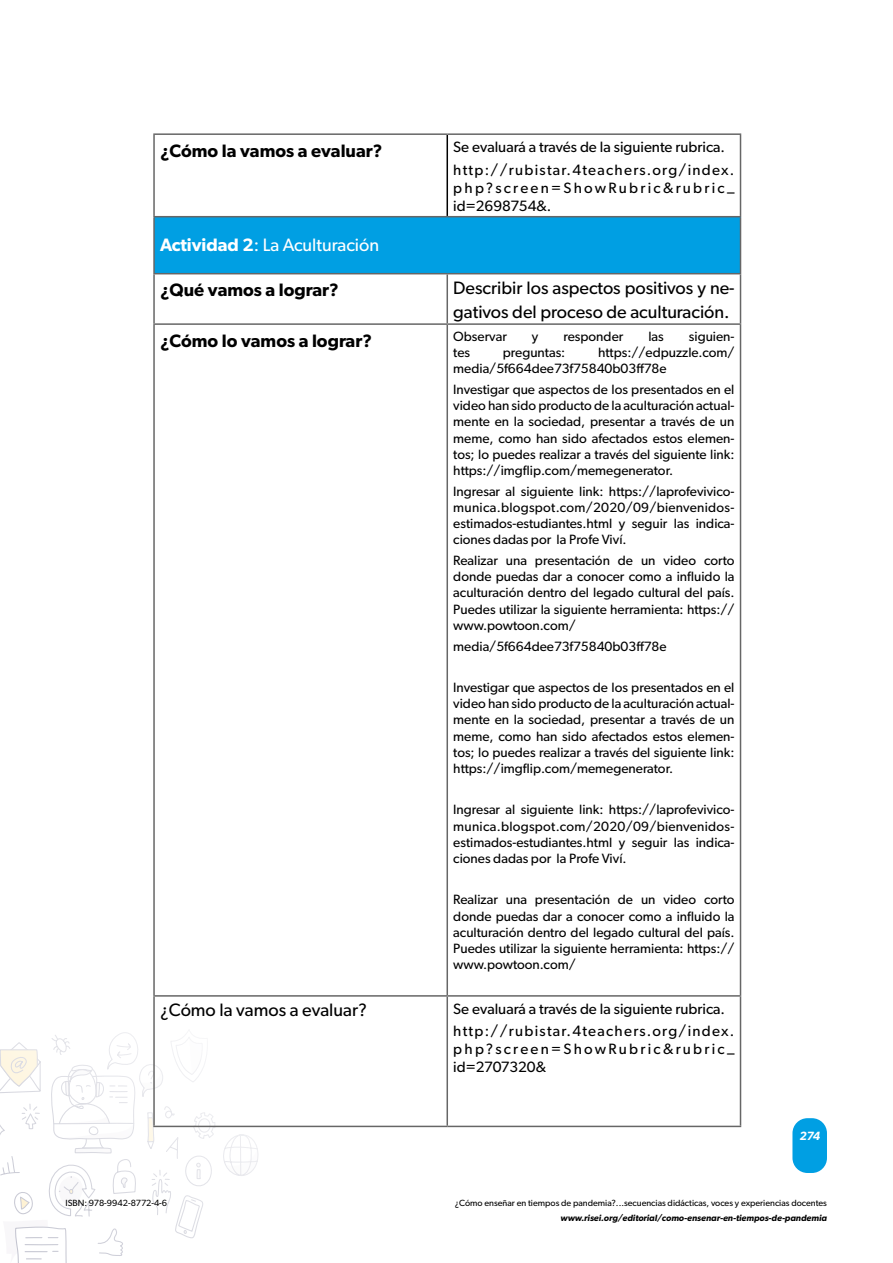
<style>
.page{position:relative;width:893px;height:1263px;background:#fff}
.page>*{position:absolute;margin:0;border:0;box-sizing:border-box;transform-origin:0 0}
.t1{font:18px/24px "Gibson";color:#000}
.t2{font:600 18px "Gibson";color:#000}
.t3{font:18px "Gibson";color:#fff}
.t4{font:15px/22.5px "Gibson";color:#000}
.t5{font:15px/18px "Gibson";letter-spacing:.15em;color:#000}
.t6{font:13.5px/16.2px "Gibson";color:#000;text-align:justify}
.t7{font:italic 600 12px "Gibson";color:#fff}
.t8{font:9px "Gibson";color:#000}
.t9{font:italic 600 9px "Gibson";color:#000}
.s1{font-weight:600}
</style>
<div class="page">
<div style="left:792px;top:1118px;width:35px;height:55px;background:#009fe3;border-radius:15px"></div>
<svg style="left:0;top:1032px;width:261px;height:231px"></svg>
<div style="left:154px;top:217px;width:586px;height:57px;background:#009fe3"></div>
<hr style="left:446px;top:135px;width:2px;height:81px;background:#000">
<hr style="left:740px;top:217px;width:1px;height:56px;background:#666">
<hr style="left:153px;top:133px;width:294px;height:2px;background:#666">
<hr style="left:153px;top:135px;width:2px;height:81px;background:#666">
<hr style="left:447px;top:133px;width:294px;height:2px;background:#666">
<hr style="left:740px;top:135px;width:1px;height:81px;background:#666">
<hr style="left:153px;top:216px;width:294px;height:1px;background:#666">
<hr style="left:153px;top:217px;width:2px;height:56px;background:#666">
<hr style="left:447px;top:216px;width:294px;height:1px;background:#666">
<hr style="left:153px;top:273px;width:294px;height:1px;background:#666">
<hr style="left:153px;top:274px;width:2px;height:49px;background:#666">
<hr style="left:447px;top:273px;width:294px;height:1px;background:#666">
<hr style="left:446px;top:274px;width:2px;height:49px;background:#666">
<hr style="left:740px;top:274px;width:1px;height:49px;background:#666">
<hr style="left:153px;top:323px;width:294px;height:2px;background:#666">
<hr style="left:153px;top:325px;width:2px;height:670px;background:#666">
<hr style="left:447px;top:323px;width:294px;height:2px;background:#666">
<hr style="left:446px;top:325px;width:2px;height:670px;background:#666">
<hr style="left:740px;top:325px;width:1px;height:670px;background:#666">
<hr style="left:153px;top:995px;width:294px;height:2px;background:#666">
<hr style="left:153px;top:997px;width:2px;height:129px;background:#666">
<hr style="left:447px;top:995px;width:294px;height:2px;background:#666">
<hr style="left:446px;top:997px;width:2px;height:129px;background:#666">
<hr style="left:740px;top:997px;width:1px;height:129px;background:#666">
<hr style="left:153px;top:1126px;width:294px;height:1px;background:#666">
<hr style="left:447px;top:1126px;width:294px;height:1px;background:#666">
<h1 class="t2" style="left:160px;top:140px;width:224px">¿Cómo la vamos a evaluar?</h1>
<p class="t4" style="left:453px;top:136px;width:283px">Se evaluará a través de la siguiente rubrica. http://rubistar.4teachers.org/index.</p>
<p class="t5" style="left:453px;top:178px;width:283px">php?screen=ShowRubric&amp;rubric_ id=2698754&amp;.</p>
<h1 class="t3" style="left:160px;top:234px;width:221px"><span class="s1">Actividad 2</span>: La Aculturación</h1>
<h1 class="t2" style="left:160px;top:279px;width:180px">¿Qué vamos a lograr?</h1>
<h1 class="t1" style="left:453px;top:276px;width:283px">Describir los aspectos positivos y ne&shy;gativos del proceso de aculturación.</h1>
<h1 class="t2" style="left:160px;top:330px;width:213px">¿Cómo lo vamos a lograr?</h1>
<p class="t6" style="left:453px;top:328px;width:55px">Observar</p>
<p class="t6" style="left:532px;top:328px;width:8px">y</p>
<p class="t6" style="left:563px;top:328px;width:61px">responder</p>
<p class="t6" style="left:648px;top:328px;width:17px">las</p>
<p class="t6" style="left:689px;top:328px;width:47px">siguien-</p>
<p class="t6" style="left:453px;top:344px;width:18px">tes</p>
<p class="t6" style="left:503px;top:344px;width:64px">preguntas:</p>
<p class="t6" style="left:453px;top:344px;width:283px;text-indent:145px">https://edpuzzle.com/ media/5f664dee73f75840b03ff78e</p>
<p class="t6" style="left:453px;top:381px;width:283px">Investigar que aspectos de los presentados en el video han sido producto de la aculturación actual&shy;mente en la sociedad, presentar a través de un meme, como han sido afectados estos elemen&shy;tos; lo puedes realizar a través del siguiente link: https://imgflip.com/memegenerator.</p>
<p class="t6" style="left:453px;top:483px;width:283px">Ingresar al siguiente link: https://laprofevivico&shy;munica.blogspot.com/2020/09/bienvenidos&shy;estimados-estudiantes.html y seguir las indica&shy;ciones dadas por la Profe Viví.</p>
<p class="t6" style="left:453px;top:552px;width:283px">Realizar una presentación de un video corto donde puedas dar a conocer como a influido la aculturación dentro del legado cultural del país.<br>Puedes utilizar la siguiente herramienta: https:// www.powtoon.com/</p>
<p class="t6" style="left:453px;top:637px;width:215px">media/5f664dee73f75840b03ff78e</p>
<p class="t6" style="left:453px;top:679px;width:283px">Investigar que aspectos de los presentados en el video han sido producto de la aculturación actual&shy;mente en la sociedad, presentar a través de un meme, como han sido afectados estos elemen&shy;tos; lo puedes realizar a través del siguiente link: https://imgflip.com/memegenerator.</p>
<p class="t6" style="left:453px;top:801px;width:283px">Ingresar al siguiente link: https://laprofevivico&shy;munica.blogspot.com/2020/09/bienvenidos&shy;estimados-estudiantes.html y seguir las indica&shy;ciones dadas por la Profe Viví.</p>
<p class="t6" style="left:453px;top:891px;width:283px">Realizar una presentación de un video corto donde puedas dar a conocer como a influido la aculturación dentro del legado cultural del país.<br>Puedes utilizar la siguiente herramienta: https:// www.powtoon.com/</p>
<h1 class="t1" style="left:160px;top:998px;width:208px">¿Cómo la vamos a evaluar?</h1>
<p class="t4" style="left:453px;top:997px;width:283px">Se evaluará a través de la siguiente rubrica. http://rubistar.4teachers.org/index.</p>
<p class="t5" style="left:453px;top:1040px;width:283px">php?screen=ShowRubric&amp;rubric_ id=2707320&amp;</p>
<p class="t7" style="left:799px;top:1129px;width:22px">274</p>
<p class="t8" style="left:65px;top:1197px;width:103px">ISBN: 978-9942-8772-4-6</p>
<p class="t8" style="left:455px;top:1197px;width:374px">¿Cómo enseñar en tiempos de pandemia?...secuencias didácticas, voces y experiencias docentes</p>
<p class="t9" style="left:560px;top:1212px;width:268px">www.risei.org/editorial/como-ensenar-en-tiempos-de-pandemia</p>
</div>
